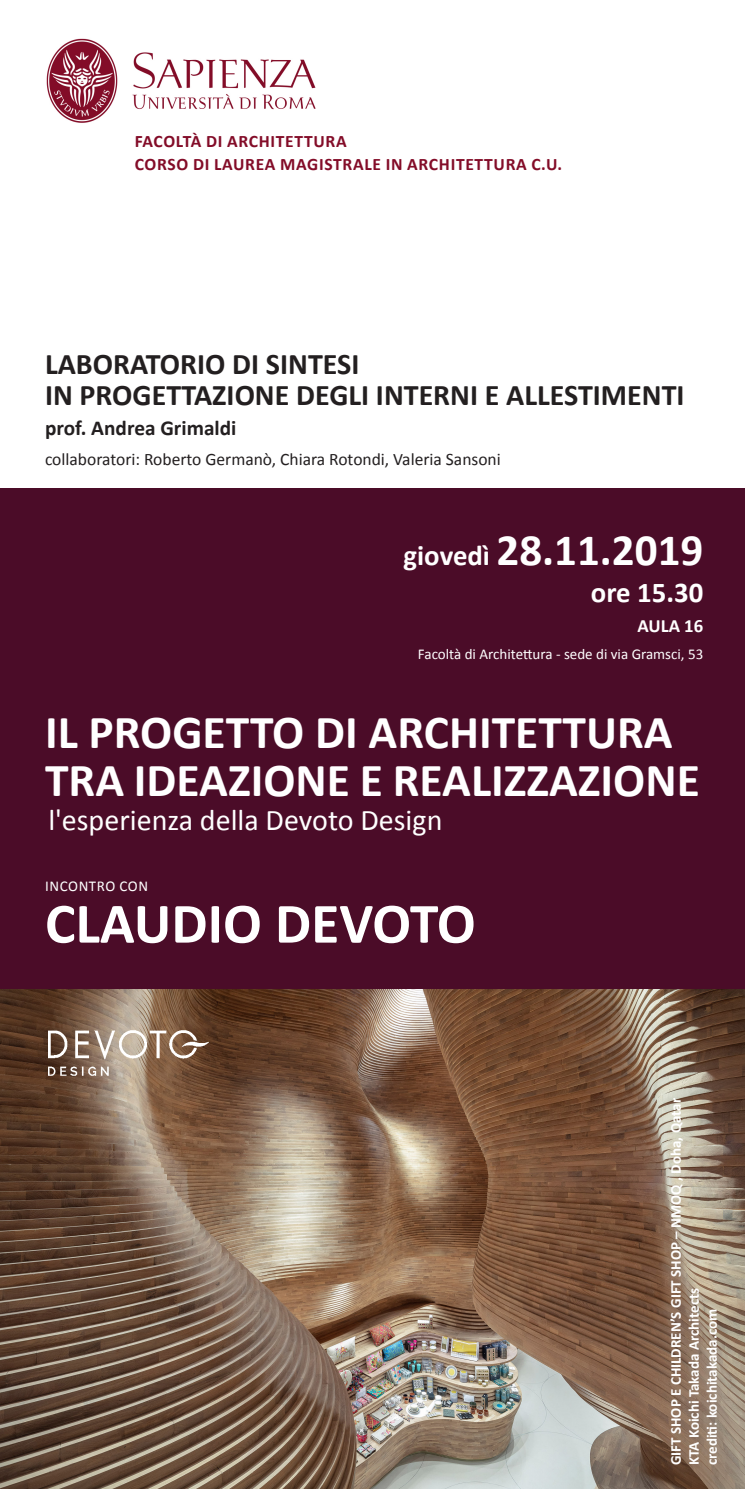
<style>
.page{position:relative;width:745px;height:1489px;background:#fff}
.page>*{position:absolute;margin:0;border:0;box-sizing:border-box;transform-origin:0 0}
.t1{font:700 57.5px "Calibri";color:#fff}
.t2{font:700 47.5px "Calibri";color:#fff}
.t3{font:700 45px "Calibri";color:#fff}
.t4{font:700 30px "Calibri";color:#231f20}
.t5{font:30px "Calibri";color:#fff}
.t6{font:700 28.75px "Calibri";color:#fff}
.t7{font:700 21.25px "Calibri";color:#231f20}
.t8{font:700 18.75px "Calibri";color:#fff}
.t9{font:700 17.5px "Calibri";letter-spacing:.04em;color:#830c28}
.t10{font:17.5px "Calibri";color:#231f20}
.t11{font:700 15px "Calibri";color:#fff}
.t12{font:15px "Calibri";color:#fff}
.t13{font:15px "Calibri";letter-spacing:.04em;color:#fff}
.s1{font-size:28.75px}
</style>
<div class="page">
<div style="left:0;top:488px;width:744px;height:1000px;background:#4b0c28"></div>
<img style="left:132px;top:52px;width:184px;height:58px">
<img style="left:46px;top:38px;width:72px;height:85px">
<img style="left:0;top:989px;width:744px;height:499px">
<img style="left:49px;top:1013px;width:159px;height:79px">
<p class="t9" style="left:135px;top:130px;width:213px">FACOLTÀ DI ARCHITETTURA</p>
<p class="t9" style="left:135px;top:153px;width:428px">CORSO DI LAUREA MAGISTRALE IN ARCHITETTURA C.U.</p>
<p class="t4" style="left:45px;top:344px;width:316px">LABORATORIO DI SINTESI</p>
<p class="t4" style="left:45px;top:376px;width:640px">IN PROGETTAZIONE DEGLI INTERNI E ALLESTIMENTI</p>
<p class="t7" style="left:45px;top:414px;width:193px">prof. Andrea Grimaldi</p>
<p class="t10" style="left:45px;top:448px;width:457px">collaboratori: Roberto Germanò, Chiara Rotondi, Valeria Sansoni</p>
<p class="t3" style="left:403px;top:521px;width:301px"><span class="s1">giovedì</span> 28.11.2019</p>
<p class="t6" style="left:590px;top:574px;width:114px">ore 15.30</p>
<p class="t8" style="left:637px;top:614px;width:67px">AULA 16</p>
<p class="t12" style="left:417px;top:645px;width:286px">Facoltà di Architettura - sede di via Gramsci, 53</p>
<p class="t2" style="left:45px;top:702px;width:628px">IL PROGETTO DI ARCHITETTURA</p>
<p class="t2" style="left:45px;top:749px;width:656px">TRA IDEAZIONE E REALIZZAZIONE</p>
<p class="t5" style="left:48px;top:801px;width:395px">l'esperienza della Devoto Design</p>
<p class="t13" style="left:45px;top:876px;width:104px">INCONTRO CON</p>
<p class="t1" style="left:45px;top:886px;width:432px">CLAUDIO DEVOTO</p>
<p class="t11" style="left:665px;top:1465px;width:369px;rotate:-90deg">GIFT SHOP E CHILDREN’S GIFT SHOP – NMOQ , Doha, Qatar</p>
<p class="t11" style="left:683px;top:1465px;width:179px;rotate:-90deg">KTA Koichi Takada Architects</p>
<p class="t11" style="left:701px;top:1465px;width:158px;rotate:-90deg">crediti: koichitakada.com</p>
</div>
